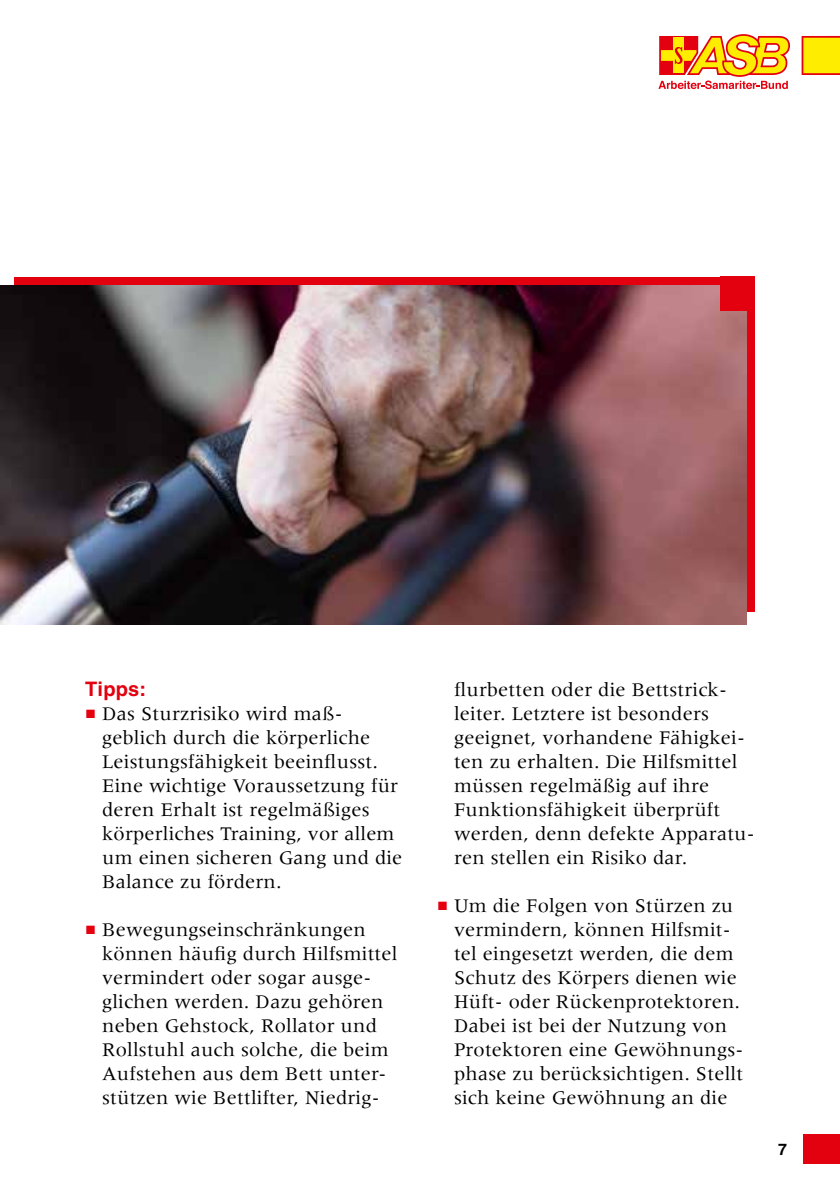
<style>
.page{position:relative;width:840px;height:1191px;background:#fff}
.page>*{position:absolute;margin:0;border:0;box-sizing:border-box;transform-origin:0 0}
.t1{font:20px/24px "Meridien LT Std";letter-spacing:.01em;color:#000}
.t2{font:700 20px "Helvetica LT Std";letter-spacing:.01em;color:#e3000f}
.t3{font:700 16px "Helvetica LT Std";color:#000}
.s1{font-family:"Arial";font-size:18px;color:#e3000f}
</style>
<div class="page">
<div style="left:802px;top:1134px;width:37px;height:30px;background:#e3000f"></div>
<svg style="left:658px;top:34px;width:131px;height:55px"></svg>
<svg style="left:801px;top:36px;width:38px;height:39px"></svg>
<div style="left:14px;top:277px;width:740px;height:334px;background:#e3000f"></div>
<img style="left:0;top:285px;width:746px;height:339px">
<div style="left:720px;top:277px;width:34px;height:34px;background:#e3000f"></div>
<p class="t2" style="left:85px;top:677px;width:62px">Tipps:</p>
<p class="t1" style="left:102px;top:702px;width:301px;text-indent:-17px"><span class="s1">■</span> Das Sturzrisiko wird maß&shy;geblich durch die körperliche<br>Leistungsfähigkeit beeinflusst.<br>Eine wichtige Voraussetzung für deren Erhalt ist regelmäßiges körperliches Training, vor allem um einen sicheren Gang und die<br>Balance zu fördern.</p>
<p class="t1" style="left:102px;top:918px;width:297px;text-indent:-17px"><span class="s1">■</span> Bewegungseinschränkungen können häufig durch Hilfsmittel vermindert oder sogar ausge&shy;glichen werden. Dazu gehören neben Gehstock, Rollator und<br>Rollstuhl auch solche, die beim<br>Aufstehen aus dem Bett unter&shy;stützen wie Bettlifter, Niedrig-</p>
<p class="t1" style="left:454px;top:678px;width:302px">flurbetten oder die Bettstrick&shy;leiter. Letztere ist besonders geeignet, vorhandene Fähigkei&shy;ten zu erhalten. Die Hilfsmittel müssen regelmäßig auf ihre<br>Funktionsfähigkeit überprüft werden, denn defekte Apparatu&shy;ren stellen ein Risiko dar.</p>
<p class="t1" style="left:454px;top:894px;width:291px;text-indent:-17px"><span class="s1">■</span> Um die Folgen von Stürzen zu vermindern, können Hilfsmit&shy;tel eingesetzt werden, die dem<br>Schutz des Körpers dienen wie<br>Hüft- oder Rückenprotektoren.<br>Dabei ist bei der Nutzung von<br>Protektoren eine Gewöhnungs&shy;phase zu berücksichtigen. Stellt sich keine Gewöhnung an die</p>
<p class="t3" style="left:777px;top:1139px;width:10px">7</p>
</div>
